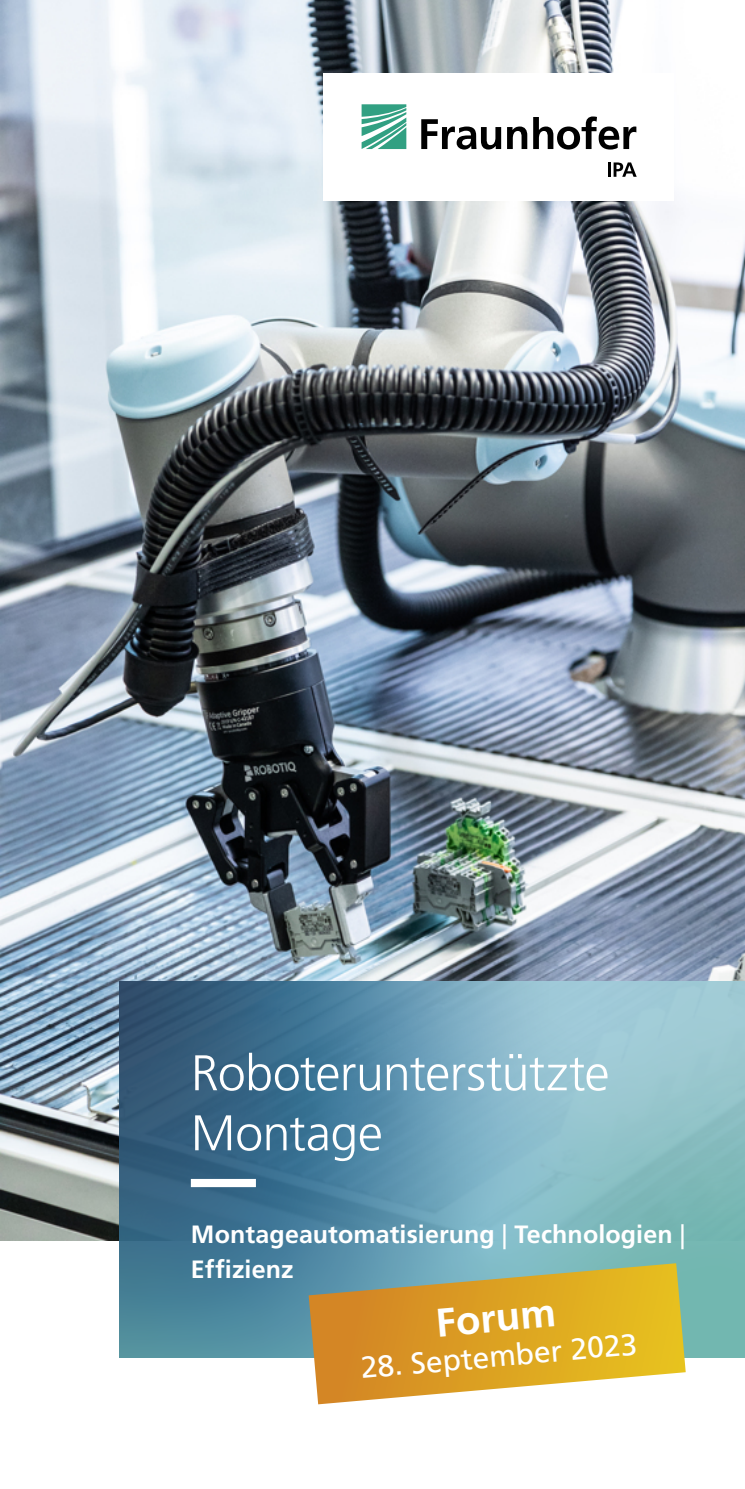
<style>
.page{position:relative;width:745px;height:1489px;background:#fff}
.page>*{position:absolute;margin:0;border:0;box-sizing:border-box;transform-origin:0 0}
.Sub_Ueberschrift_10_13_weiss_bold_Linie_{font:300 50px/60px "Frutiger LT Com";letter-spacing:-.01em;color:#fff}
.t1{font:700 40px "Frutiger LT Com";color:#fff}
.t2{font:30px "Frutiger LT Com";color:#fff}
.Sub_Ueberschrift_10_13_weiss_bold{font:700 25px/35px "Frutiger LT Com";letter-spacing:.005em;color:#fff}
.s1{font-weight:400}
</style>
<div class="page">
<img style="left:0;top:0;width:744px;height:1240px">
<div style="left:323px;top:73px;width:350px;height:127px;background:#fff"></div>
<svg style="left:361px;top:104px;width:45px;height:45px"></svg>
<svg style="left:421px;top:116px;width:215px;height:33px"></svg>
<hr style="left:607px;top:162px;width:3px;height:15px;background:#000">
<svg style="left:613px;top:162px;width:23px;height:15px"></svg>
<svg style="left:120px;top:981px;width:624px;height:375px;background:#6295aa"></svg>
<svg style="left:191px;top:1178px;width:503px;height:8px;background:#7cadbd"></svg>
<svg style="left:308px;top:1263px;width:377px;height:141px;background:#d1ac4f"></svg>
<p class="Sub_Ueberschrift_10_13_weiss_bold_Linie_" style="left:191px;top:1043px;width:420px">Roboterunterstützte<br>Montage</p>
<p class="Sub_Ueberschrift_10_13_weiss_bold" style="left:191px;top:1216px;width:495px">Montageautomatisierung <span class="s1">|</span> Technologien <span class="s1">|<br></span>Effizienz</p>
<p class="t1" style="left:433px;top:1299px;width:121px;rotate:-5deg">Forum</p>
<p class="t2" style="left:359px;top:1350px;width:278px;rotate:-5deg">28. September 2023</p>
</div>
